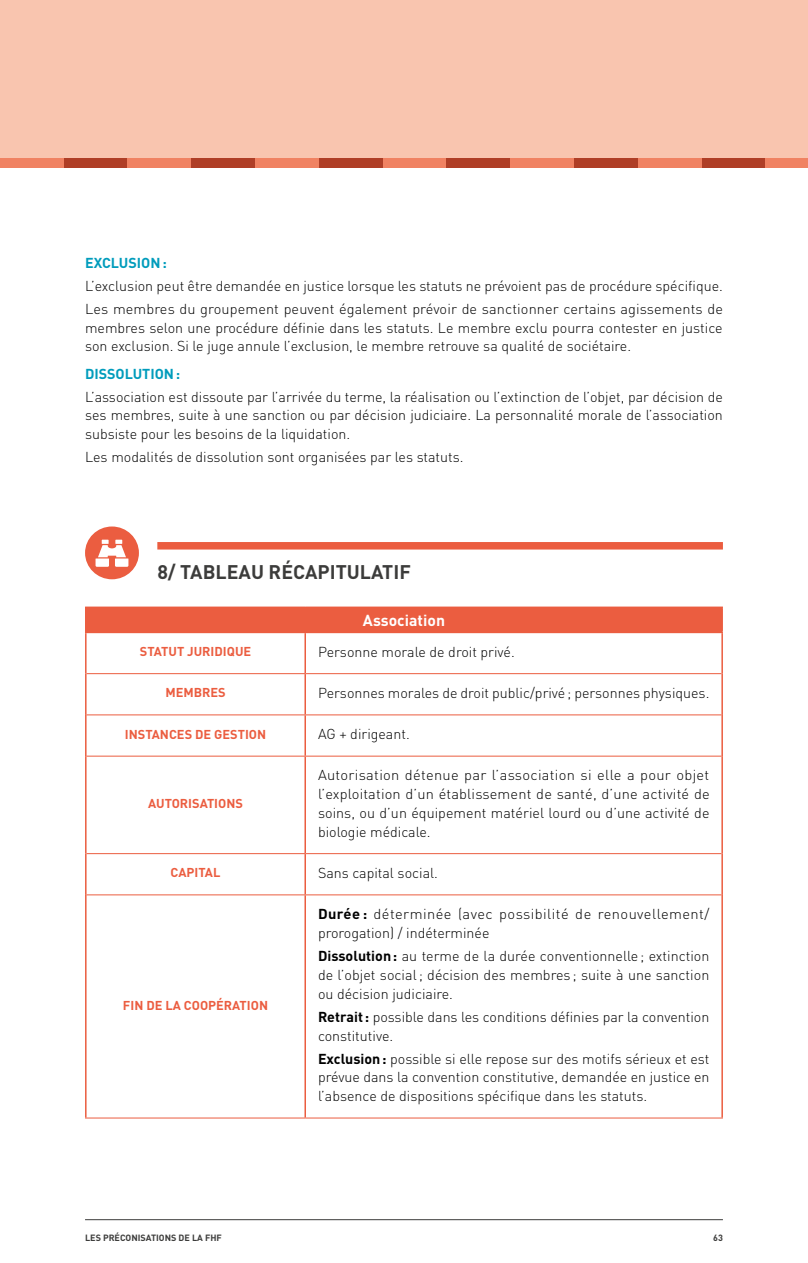
<style>
.page{position:relative;width:808px;height:1263px;background:#fff}
.page>*{position:absolute;margin:0;border:0;box-sizing:border-box;transform-origin:0 0}
.t1{font:700 19.5px "DIN";color:#3c3c3b}
.t2{font:700 15.75px "DIN";color:#fff}
.t3{font:300 14.25px/18.8px "DIN";color:#000;text-align:justify}
.t4{font:300 14.25px/18.8px "DIN";letter-spacing:.03em;color:#000}
.t5{font:700 14.25px "DIN";color:#009cbc}
.t6{font:700 12.75px "DIN";color:#eb5d40}
.t7{font:700 9px "DIN";color:#3c3c3b}
.s1{font-weight:700}
</style>
<div class="page">
<hr style="left:85px;top:1219px;width:638px;height:1px;background:#3c3c3b">
<div style="left:0;top:157px;width:64px;height:11px;background:#f08262"></div>
<div style="left:64px;top:157px;width:64px;height:11px;background:#af3e26"></div>
<div style="left:128px;top:157px;width:63px;height:11px;background:#f08262"></div>
<div style="left:191px;top:157px;width:64px;height:11px;background:#af3e26"></div>
<div style="left:255px;top:157px;width:64px;height:11px;background:#f08262"></div>
<div style="left:319px;top:157px;width:64px;height:11px;background:#af3e26"></div>
<div style="left:383px;top:157px;width:63px;height:11px;background:#f08262"></div>
<div style="left:446px;top:157px;width:64px;height:11px;background:#af3e26"></div>
<div style="left:510px;top:157px;width:64px;height:11px;background:#f08262"></div>
<div style="left:574px;top:157px;width:64px;height:11px;background:#af3e26"></div>
<div style="left:638px;top:157px;width:64px;height:11px;background:#f08262"></div>
<div style="left:702px;top:157px;width:63px;height:11px;background:#af3e26"></div>
<div style="left:765px;top:157px;width:43px;height:11px;background:#f08262"></div>
<div style="left:0;top:0;width:808px;height:157px;background:#f9c5af"></div>
<div style="left:157px;top:542px;width:566px;height:7px;background:#eb5d40"></div>
<div style="left:85px;top:526px;width:54px;height:53px;background:#eb5d40;border-radius:50%"></div>
<svg style="left:96px;top:540px;width:32px;height:27px"></svg>
<div style="left:86px;top:607px;width:636px;height:25px;background:#eb5d40"></div>
<hr style="left:85px;top:606px;width:220px;height:2px;background:#eb5d40">
<hr style="left:85px;top:608px;width:2px;height:24px;background:#eb5d40">
<hr style="left:305px;top:606px;width:418px;height:2px;background:#eb5d40">
<hr style="left:721px;top:608px;width:2px;height:24px;background:#eb5d40">
<hr style="left:85px;top:632px;width:220px;height:1px;background:#eb5d40">
<hr style="left:85px;top:633px;width:2px;height:41px;background:#eb5d40">
<hr style="left:305px;top:632px;width:418px;height:1px;background:#eb5d40">
<hr style="left:304px;top:633px;width:2px;height:40px;background:#eb5d40">
<hr style="left:721px;top:633px;width:2px;height:41px;background:#eb5d40">
<hr style="left:85px;top:674px;width:2px;height:41px;background:#eb5d40">
<hr style="left:304px;top:674px;width:2px;height:40px;background:#eb5d40">
<hr style="left:721px;top:674px;width:2px;height:41px;background:#eb5d40">
<hr style="left:85px;top:715px;width:2px;height:41px;background:#eb5d40">
<hr style="left:304px;top:715px;width:2px;height:41px;background:#eb5d40">
<hr style="left:721px;top:715px;width:2px;height:41px;background:#eb5d40">
<hr style="left:85px;top:756px;width:2px;height:98px;background:#eb5d40">
<hr style="left:304px;top:756px;width:2px;height:97px;background:#eb5d40">
<hr style="left:721px;top:756px;width:2px;height:98px;background:#eb5d40">
<hr style="left:85px;top:854px;width:2px;height:41px;background:#eb5d40">
<hr style="left:304px;top:854px;width:2px;height:40px;background:#eb5d40">
<hr style="left:721px;top:854px;width:2px;height:41px;background:#eb5d40">
<hr style="left:85px;top:895px;width:2px;height:222px;background:#eb5d40">
<hr style="left:304px;top:895px;width:2px;height:222px;background:#eb5d40">
<hr style="left:721px;top:895px;width:2px;height:222px;background:#eb5d40">
<hr style="left:87px;top:673px;width:218px;height:1px;background:#eb5d40">
<hr style="left:305px;top:673px;width:416px;height:1px;background:#eb5d40">
<hr style="left:87px;top:714px;width:218px;height:1px;background:#eb5d40">
<hr style="left:305px;top:714px;width:416px;height:1px;background:#eb5d40">
<hr style="left:87px;top:756px;width:218px;height:1px;background:#eb5d40">
<hr style="left:305px;top:756px;width:416px;height:1px;background:#eb5d40">
<hr style="left:87px;top:853px;width:218px;height:1px;background:#eb5d40">
<hr style="left:305px;top:853px;width:416px;height:1px;background:#eb5d40">
<hr style="left:87px;top:894px;width:218px;height:1px;background:#eb5d40">
<hr style="left:305px;top:894px;width:416px;height:1px;background:#eb5d40">
<hr style="left:85px;top:1117px;width:220px;height:1px;background:#eb5d40">
<hr style="left:305px;top:1117px;width:418px;height:1px;background:#eb5d40">
<p class="t5" style="left:85px;top:253px;width:83px">EXCLUSION:</p>
<p class="t3" style="left:85px;top:274px;width:639px;line-height:23px">L’exclusion peut être demandée en justice lorsque les statuts ne prévoient pas de procédure spécifique.<br>Les membres du groupement peuvent également prévoir de sanctionner certains agissements de</p>
<p class="t3" style="left:85px;top:318px;width:639px">membres selon une procédure définie dans les statuts. Le membre exclu pourra contester en justice son exclusion. Si le juge annule l’exclusion, le membre retrouve sa qualité de sociétaire.</p>
<p class="t5" style="left:85px;top:364px;width:97px">DISSOLUTION:</p>
<p class="t3" style="left:85px;top:387px;width:639px">L’association est dissoute par l’arrivée du terme, la réalisation ou l’extinction de l’objet, par décision de ses membres, suite à une sanction ou par décision judiciaire. La personnalité morale de l’association subsiste pour les besoins de la liquidation.</p>
<p class="t3" style="left:85px;top:447px;width:380px">Les modalités de dissolution sont organisées par les statuts.</p>
<h1 class="t1" style="left:157px;top:559px;width:255px">8/ TABLEAU RÉCAPITULATIF</h1>
<p class="t2" style="left:363px;top:610px;width:84px">Association</p>
<p class="t6" style="left:140px;top:643px;width:113px">STATUT JURIDIQUE</p>
<p class="t3" style="left:318px;top:642px;width:198px">Personne morale de droit privé.</p>
<p class="t6" style="left:165px;top:684px;width:62px">MEMBRES</p>
<p class="t3" style="left:318px;top:683px;width:393px">Personnes morales de droit public/privé; personnes physiques.</p>
<p class="t6" style="left:125px;top:726px;width:143px">INSTANCES DE GESTION</p>
<p class="t3" style="left:318px;top:724px;width:93px">AG + dirigeant.</p>
<p class="t6" style="left:148px;top:795px;width:97px">AUTORISATIONS</p>
<p class="t3" style="left:318px;top:766px;width:393px">Autorisation détenue par l’association si elle a pour objet l’exploitation d’un établissement de santé, d’une activité de soins, ou d’un équipement matériel lourd ou d’une activité de biologie médicale.</p>
<p class="t6" style="left:171px;top:864px;width:51px">CAPITAL</p>
<p class="t3" style="left:318px;top:863px;width:121px">Sans capital social.</p>
<p class="t6" style="left:123px;top:997px;width:147px">FIN DE LA COOPÉRATION</p>
<p class="t4" style="left:318px;top:905px;width:393px"><span class="s1">Durée :</span> déterminée (avec possibilité de renouvellement/ prorogation) / indéterminée</p>
<p class="t3" style="left:318px;top:946px;width:393px"><span class="s1">Dissolution:</span> au terme de la durée conventionnelle; extinction de l’objet social; décision des membres ; suite à une sanction ou décision judiciaire.</p>
<p class="t3" style="left:318px;top:1007px;width:393px"><span class="s1">Retrait:</span> possible dans les conditions définies par la convention constitutive.</p>
<p class="t3" style="left:318px;top:1049px;width:393px"><span class="s1">Exclusion:</span> possible si elle repose sur des motifs sérieux et est prévue dans la convention constitutive, demandée en justice en l’absence de dispositions spécifique dans les statuts.</p>
<p class="t7" style="left:85px;top:1232px;width:138px">LES PRÉCONISATIONS DE LA FHF</p>
<p class="t7" style="left:713px;top:1232px;width:11px">63</p>
</div>
